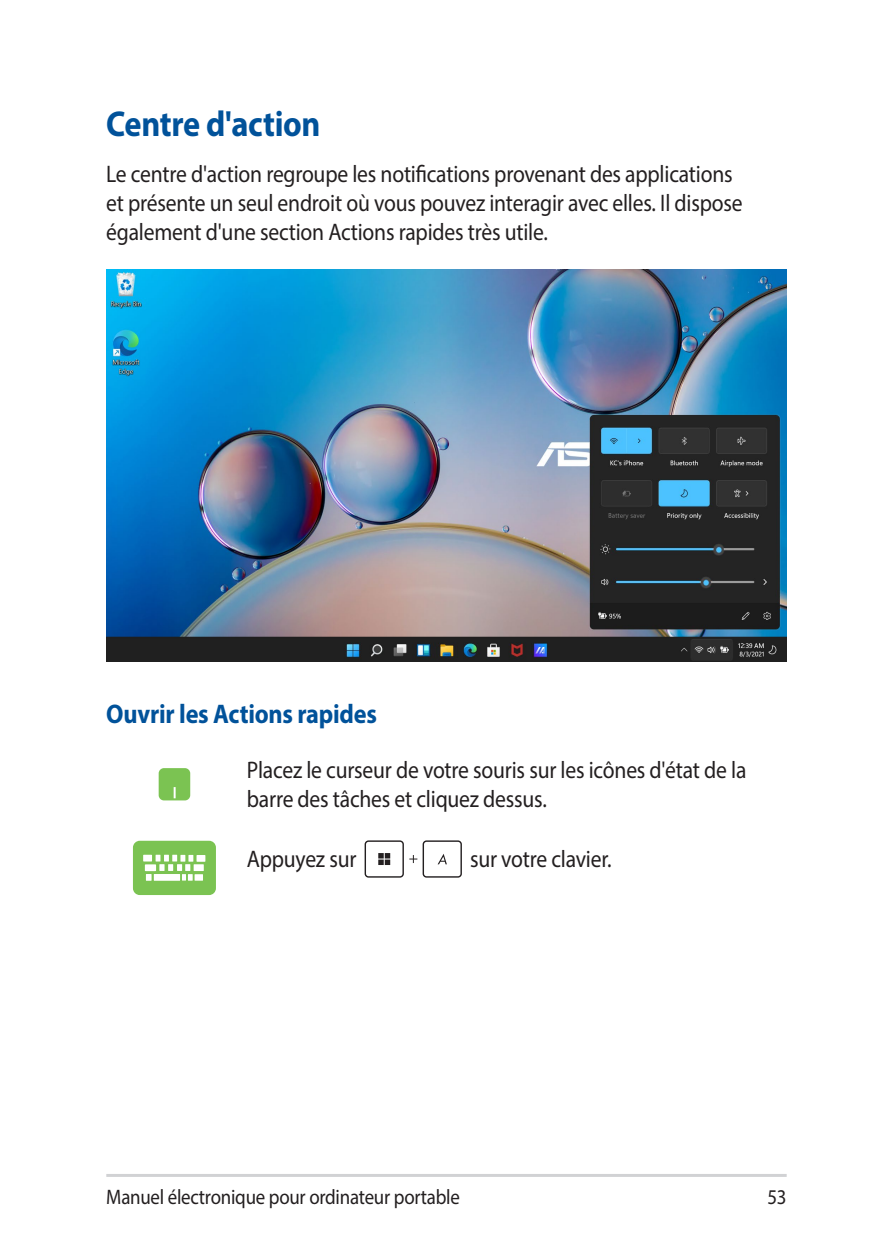
<style>
.page{position:relative;width:893px;height:1259px;background:#fff}
.page>*{position:absolute;margin:0;border:0;box-sizing:border-box;transform-origin:0 0}
.t1{font:700 36px "Myriad Pro";letter-spacing:-.01em;color:#01529a;scale:.9 1}
.t2{font:700 27px "Myriad Pro";letter-spacing:-.01em;color:#01529a;scale:.9 1}
.t3{font:24px/28.8px "Myriad Pro";letter-spacing:-.01em;color:#231f20;scale:.9 1}
.t4{font:21px "Myriad Pro";letter-spacing:-.015em;color:#231f20;scale:.9 1}
</style>
<div class="page">
<hr style="left:106px;top:1174px;width:681px;height:3px;background:#d1d2d4">
<img style="left:106px;top:269px;width:681px;height:393px">
<div style="left:159px;top:768px;width:31px;height:32px;background:#7bc352;border-radius:5px"></div>
<svg style="left:174px;top:787px;width:2px;height:11px"></svg>
<div style="left:134px;top:842px;width:81px;height:52px;background:#7bc352;border-radius:6px"></div>
<div style="left:133px;top:840px;width:83px;height:55px;border:2px solid #7bc352;border-radius:6px"></div>
<div style="left:197px;top:855px;width:8px;height:6px;background:#fff"></div>
<div style="left:145px;top:864px;width:11px;height:7px;background:#fff"></div>
<div style="left:194px;top:864px;width:10px;height:7px;background:#fff"></div>
<svg style="left:146px;top:854px;width:47px;height:26px"></svg>
<div style="left:195px;top:874px;width:8px;height:6px;background:#fff"></div>
<div style="left:143px;top:854px;width:9px;height:7px;background:#fff"></div>
<div style="left:423px;top:840px;width:39px;height:37px;border:1px solid #231f20;border-radius:3px"></div>
<svg style="left:409px;top:855px;width:8px;height:8px"></svg>
<div style="left:365px;top:840px;width:39px;height:37px;border:1px solid #231f20;border-radius:3px"></div>
<svg style="left:438px;top:854px;width:9px;height:10px"></svg>
<svg style="left:378px;top:853px;width:12px;height:12px"></svg>
<h1 class="t1" style="left:106px;top:101px;width:240px">Centre d'action</h1>
<p class="t3" style="left:106px;top:159px;width:708px">Le centre d'action regroupe les notifications provenant des applications et présente un seul endroit où vous pouvez interagir avec elles. Il dispose également d'une section Actions rapides très utile.</p>
<p class="t2" style="left:106px;top:696px;width:302px">Ouvrir les Actions rapides</p>
<p class="t3" style="left:247px;top:755px;width:557px">Placez le curseur de votre souris sur les icônes d'état de la barre des tâches et cliquez dessus.</p>
<p class="t3" style="left:247px;top:844px;width:123px">Appuyez sur</p>
<p class="t3" style="left:470px;top:844px;width:159px">sur votre clavier.</p>
<p class="t4" style="left:106px;top:1184px;width:394px">Manuel électronique pour ordinateur portable</p>
<p class="t4" style="left:767px;top:1184px;width:23px">53</p>
</div>
